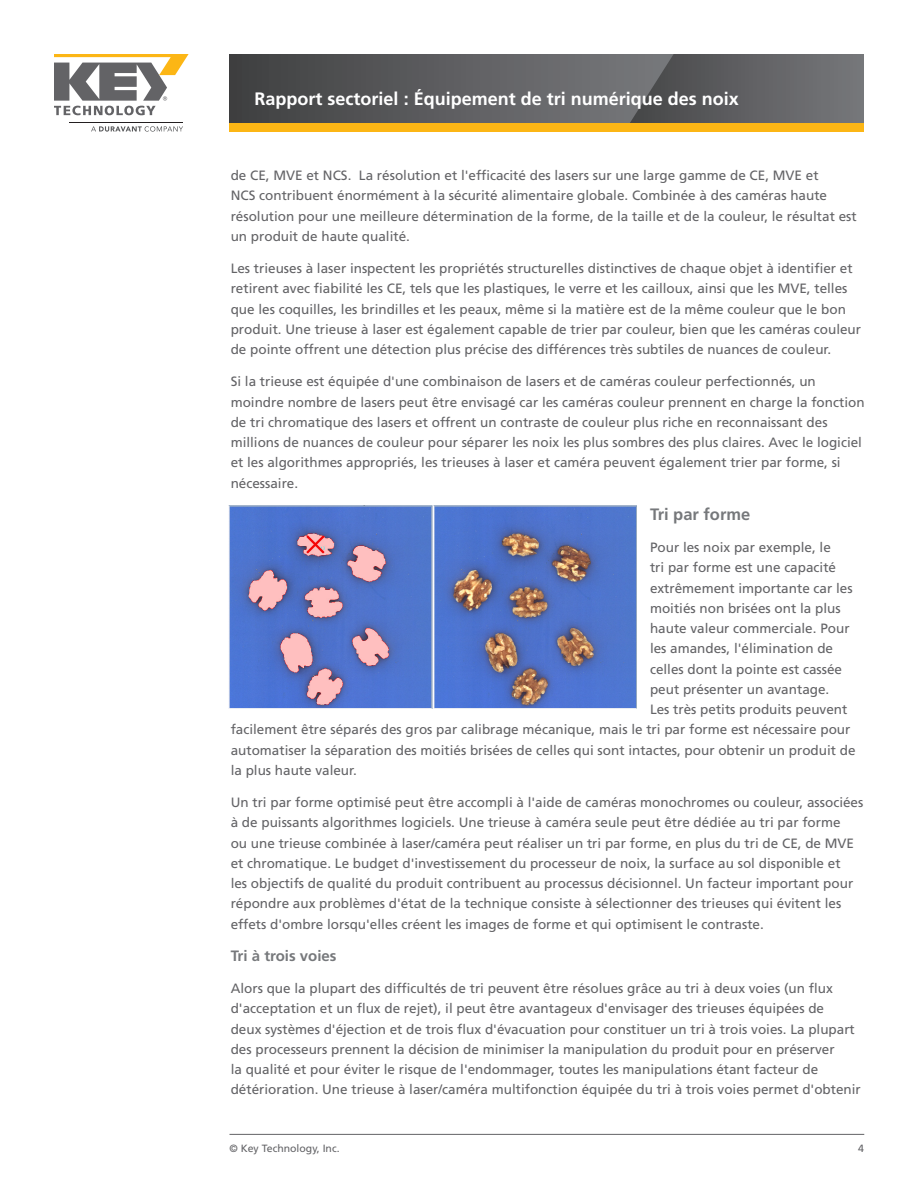
<style>
.page{position:relative;width:918px;height:1188px;background:#fff}
.page>*{position:absolute;margin:0;border:0;box-sizing:border-box;transform-origin:0 0}
.Document_Title__Head{font:700 18px "Frutiger LT Std";color:#fff}
.Main_Body_Text{font:700 16.5px "Frutiger LT Std";color:#76787b}
.Main_Body_Text-2{font:700 15px "Frutiger LT Std";color:#76787b}
.Main_Body_Text-3{font:13.5px/20.2px "Frutiger LT Std";color:#636366}
.t1{font:10.5px "Frutiger LT Std";color:#636366}
</style>
<div class="page">
<hr style="left:230px;top:1134px;width:634px;height:1px;background:#636366">
<svg style="left:230px;top:54px;width:400px;height:69px;background:#5a5a5c"></svg>
<svg style="left:630px;top:54px;width:234px;height:69px;background:#626366"></svg>
<div style="left:230px;top:123px;width:634px;height:9px;background:#fcb615"></div>
<svg style="left:54px;top:54px;width:135px;height:61px"></svg>
<svg style="left:91px;top:126px;width:92px;height:6px"></svg>
<hr style="left:69px;top:122px;width:114px;height:1px;background:#231f20">
<img style="left:228px;top:505px;width:408px;height:204px">
<p class="Document_Title__Head" style="left:255px;top:88px;width:486px">Rapport sectoriel : Équipement de tri numérique des noix</p>
<p class="Main_Body_Text-3" style="left:231px;top:165px;width:627px">de CE, MVE et NCS. La résolution et l'efficacité des lasers sur une large gamme de CE, MVE et<br>NCS contribuent énormément à la sécurité alimentaire globale. Combinée à des caméras haute résolution pour une meilleure détermination de la forme, de la taille et de la couleur, le résultat est un produit de haute qualité.</p>
<p class="Main_Body_Text-3" style="left:231px;top:258px;width:632px">Les trieuses à laser inspectent les propriétés structurelles distinctives de chaque objet à identifier et retirent avec fiabilité les CE, tels que les plastiques, le verre et les cailloux, ainsi que les MVE, telles que les coquilles, les brindilles et les peaux, même si la matière est de la même couleur que le bon produit. Une trieuse à laser est également capable de trier par couleur, bien que les caméras couleur de pointe offrent une détection plus précise des différences très subtiles de nuances de couleur.</p>
<p class="Main_Body_Text-3" style="left:231px;top:372px;width:635px">Si la trieuse est équipée d'une combinaison de lasers et de caméras couleur perfectionnés, un moindre nombre de lasers peut être envisagé car les caméras couleur prennent en charge la fonction de tri chromatique des lasers et offrent un contraste de couleur plus riche en reconnaissant des millions de nuances de couleur pour séparer les noix les plus sombres des plus claires. Avec le logiciel et les algorithmes appropriés, les trieuses à laser et caméra peuvent également trier par forme, si nécessaire.</p>
<p class="Main_Body_Text" style="left:650px;top:504px;width:102px">Tri par forme</p>
<p class="Main_Body_Text-3" style="left:650px;top:537px;width:182px">Pour les noix par exemple, le</p>
<p class="Main_Body_Text-3" style="left:650px;top:558px;width:188px">tri par forme est une capacité</p>
<p class="Main_Body_Text-3" style="left:650px;top:578px;width:204px">extrêmement importante car les</p>
<p class="Main_Body_Text-3" style="left:650px;top:598px;width:192px">moitiés non brisées ont la plus</p>
<p class="Main_Body_Text-3" style="left:650px;top:618px;width:201px">haute valeur commerciale. Pour</p>
<p class="Main_Body_Text-3" style="left:650px;top:639px;width:185px">les amandes, l'élimination de</p>
<p class="Main_Body_Text-3" style="left:650px;top:659px;width:194px">celles dont la pointe est cassée</p>
<p class="Main_Body_Text-3" style="left:650px;top:679px;width:181px">peut présenter un avantage.</p>
<p class="Main_Body_Text-3" style="left:650px;top:699px;width:199px">Les très petits produits peuvent</p>
<p class="Main_Body_Text-3" style="left:231px;top:720px;width:621px">facilement être séparés des gros par calibrage mécanique, mais le tri par forme est nécessaire pour</p>
<p class="Main_Body_Text-3" style="left:231px;top:740px;width:626px">automatiser la séparation des moitiés brisées de celles qui sont intactes, pour obtenir un produit de</p>
<p class="Main_Body_Text-3" style="left:231px;top:760px;width:128px">la plus haute valeur.</p>
<p class="Main_Body_Text-3" style="left:231px;top:792px;width:634px">Un tri par forme optimisé peut être accompli à l'aide de caméras monochromes ou couleur, associées à de puissants algorithmes logiciels. Une trieuse à caméra seule peut être dédiée au tri par forme<br>ou une trieuse combinée à laser/caméra peut réaliser un tri par forme, en plus du tri de CE, de MVE et chromatique. Le budget d'investissement du processeur de noix, la surface au sol disponible et<br>les objectifs de qualité du produit contribuent au processus décisionnel. Un facteur important pour répondre aux problèmes d'état de la technique consiste à sélectionner des trieuses qui évitent les effets d'ombre lorsqu'elles créent les images de forme et qui optimisent le contraste.</p>
<p class="Main_Body_Text-2" style="left:231px;top:947px;width:107px">Tri à trois voies</p>
<p class="Main_Body_Text-3" style="left:231px;top:978px;width:632px">Alors que la plupart des difficultés de tri peuvent être résolues grâce au tri à deux voies (un flux d'acceptation et un flux de rejet), il peut être avantageux d'envisager des trieuses équipées de<br>deux systèmes d'éjection et de trois flux d'évacuation pour constituer un tri à trois voies. La plupart des processeurs prennent la décision de minimiser la manipulation du produit pour en préserver<br>la qualité et pour éviter le risque de l'endommager, toutes les manipulations étant facteur de détérioration. Une trieuse à laser/caméra multifonction équipée du tri à trois voies permet d'obtenir</p>
<p class="t1" style="left:230px;top:1142px;width:112px">© Key Technology, Inc.</p>
<p class="t1" style="left:858px;top:1142px;width:7px">4</p>
</div>
